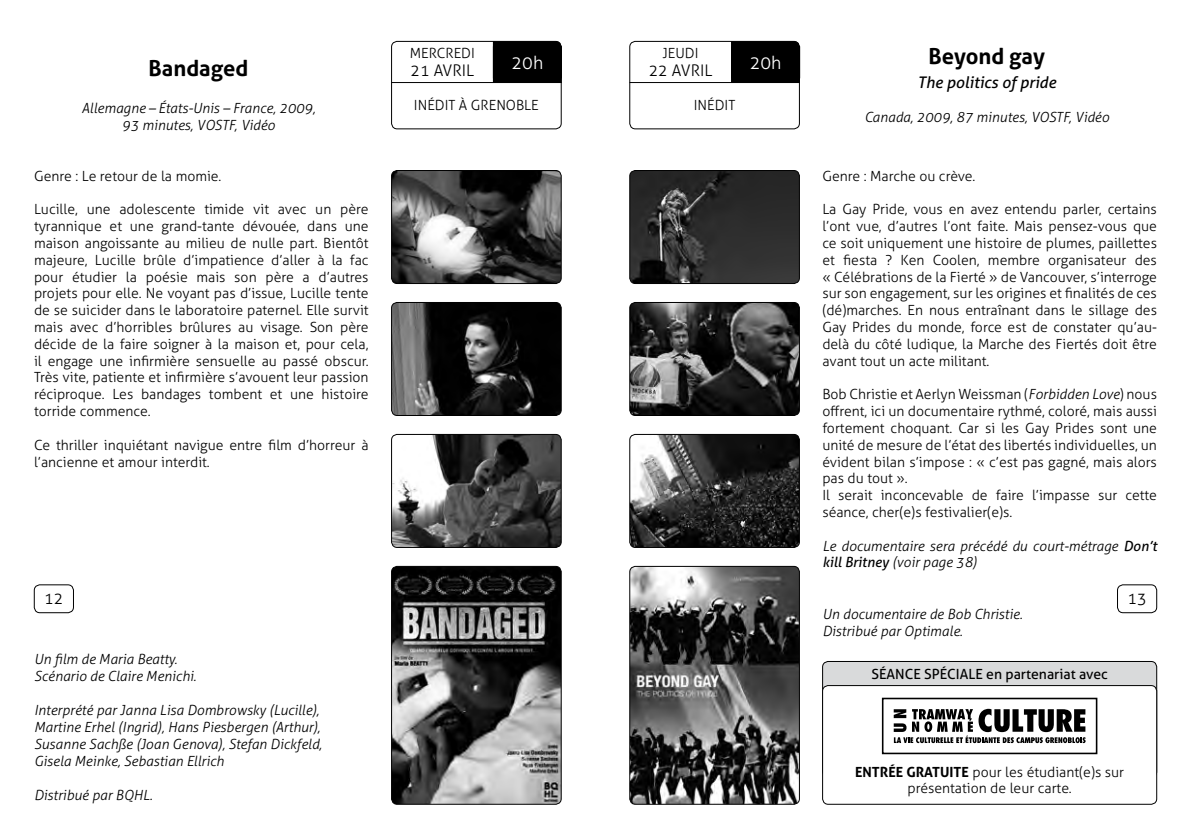
<style>
.page{position:relative;width:1191px;height:840px;background:#fff}
.page>*{position:absolute;margin:0;border:0;box-sizing:border-box;transform-origin:0 0}
.t1{font:700 22px "Aller";color:#000}
.t2{font:300 18px "Aller";color:#fff}
.t3{font:300 16px "Aller";color:#000}
.t4{font:italic 16px "Aller";color:#000}
.t5{font:300 14px/16.8px "Aller";color:#000;text-align:justify}
.t6{font:italic 300 14px/17px "Aller";color:#000}
.t7{font:14px "Aller";color:#000}
.s1{font-style:italic}
.s2{font-weight:400}
.s3{font-weight:700}
</style>
<div class="page">
<div style="left:34px;top:584px;width:40px;height:28px;border:1px solid #000;border-radius:6px"></div>
<div style="left:1117px;top:584px;width:40px;height:28px;border:1px solid #000;border-radius:6px"></div>
<div style="left:629px;top:41px;width:170px;height:88px;border:1px solid #000;border-radius:6px"></div>
<hr style="left:629px;top:82px;width:170px;height:1px;background:#000">
<div style="left:731px;top:41px;width:69px;height:42px;background:#000"></div>
<div style="left:731px;top:47px;width:68px;height:31px;border:1px solid #000"></div>
<div style="left:391px;top:41px;width:170px;height:88px;border:1px solid #000;border-radius:6px"></div>
<hr style="left:391px;top:82px;width:170px;height:1px;background:#000">
<div style="left:493px;top:41px;width:69px;height:42px;background:#000"></div>
<div style="left:493px;top:47px;width:68px;height:31px;border:1px solid #000"></div>
<img style="left:630px;top:170px;width:169px;height:113px">
<div style="left:629px;top:170px;width:170px;height:113px;border:1px solid #000;border-radius:6px"></div>
<img style="left:630px;top:302px;width:169px;height:113px">
<div style="left:629px;top:302px;width:170px;height:113px;border:1px solid #000;border-radius:6px"></div>
<img style="left:630px;top:434px;width:169px;height:113px">
<div style="left:629px;top:434px;width:170px;height:113px;border:1px solid #000;border-radius:6px"></div>
<img style="left:391px;top:302px;width:170px;height:113px">
<div style="left:391px;top:302px;width:170px;height:113px;border:1px solid #000;border-radius:6px"></div>
<img style="left:391px;top:170px;width:170px;height:113px">
<div style="left:391px;top:170px;width:170px;height:113px;border:1px solid #000;border-radius:6px"></div>
<img style="left:630px;top:566px;width:169px;height:237px">
<div style="left:629px;top:566px;width:170px;height:238px;border:1px solid #000;border-radius:6px"></div>
<img style="left:391px;top:434px;width:170px;height:113px">
<div style="left:391px;top:434px;width:170px;height:113px;border:1px solid #000;border-radius:6px"></div>
<img style="left:391px;top:566px;width:170px;height:237px">
<div style="left:391px;top:566px;width:170px;height:238px;border:1px solid #000;border-radius:6px"></div>
<div style="left:822px;top:661px;width:334px;height:115px;background:#d9dadb;border-radius:6px"></div>
<div style="left:822px;top:685px;width:334px;height:118px;background:#fff;border-radius:6px"></div>
<div style="left:822px;top:685px;width:335px;height:119px;border:1px solid #000;border-radius:6px"></div>
<svg style="left:893px;top:708px;width:192px;height:34px"></svg>
<div style="left:882px;top:697px;width:215px;height:56px;border:2px solid #000"></div>
<h1 class="t1" style="left:149px;top:55px;width:101px">Bandaged</h1>
<p class="t6" style="left:82px;top:100px;width:235px;text-align:center">Allemagne – États-Unis – France, 2009,<br>93 minutes, VOSTF, Vidéo</p>
<p class="t5" style="left:410px;top:45px;width:66px">MERCREDI</p>
<p class="t3" style="left:410px;top:61px;width:65px">21 AVRIL</p>
<p class="t2" style="left:511px;top:52px;width:33px">20h</p>
<p class="t5" style="left:414px;top:97px;width:8px">inédit</p>
<p class="t5" style="left:459px;top:97px;width:31px">à Grenoble</p>
<p class="t5" style="left:662px;top:45px;width:37px">JEUDI</p>
<p class="t3" style="left:648px;top:61px;width:65px">22 AVRIL</p>
<p class="t5" style="left:694px;top:97px;width:43px">INÉDIT</p>
<p class="t2" style="left:749px;top:52px;width:33px">20h</p>
<h1 class="t1" style="left:928px;top:43px;width:118px">Beyond gay</h1>
<p class="t4" style="left:917px;top:73px;width:140px">The politics of pride</p>
<p class="t6" style="left:864px;top:108px;width:246px">Canada, 2009, 87 minutes, VOSTF, Vidéo</p>
<p class="t5" style="left:822px;top:167px;width:154px">Genre : Marche ou crève.</p>
<p class="t5" style="left:822px;top:201px;width:336px">La Gay Pride, vous en avez entendu parler, certains l’ont vue, d’autres l’ont faite. Mais pensez-vous que ce soit uniquement une histoire de plumes, paillettes et fiesta ? Ken Coolen, membre organisateur des « Célébrations de la Fierté » de Vancouver, s’interroge sur son engagement, sur les origines et finalités de ces (dé)marches. En nous entraînant dans le sillage des Gay Prides du monde, force est de constater qu’au&shy;delà du côté ludique, la Marche des Fiertés doit être avant tout un acte militant.</p>
<p class="t5" style="left:822px;top:385px;width:336px;text-align:left">Bob Christie et Aerlyn Weissman (<span class="s1">Forbidden Love</span>) nous offrent, ici un documentaire rythmé, coloré, mais aussi fortement choquant. Car si les Gay Prides sont une unité de mesure de l’état des libertés individuelles, un évident bilan s’impose : « c’est pas gagné, mais alors pas du tout ».<br>Il serait inconcevable de faire l’impasse sur cette séance, cher(e)s festivalier(e)s.</p>
<p class="t6" style="left:822px;top:537px;width:336px">Le documentaire sera précédé du court-métrage <span class="s2">Don’t kill Britney</span> (voir page 38)</p>
<p class="t6" style="left:822px;top:604px;width:202px">Un documentaire de Bob Christie.<br>Distribué par Optimale.</p>
<p class="t5" style="left:34px;top:167px;width:189px">Genre : Le retour de la momie.</p>
<p class="t5" style="left:34px;top:201px;width:336px">Lucille, une adolescente timide vit avec un père tyrannique et une grand-tante dévouée, dans une maison angoissante au milieu de nulle part. Bientôt majeure, Lucille brûle d’impatience d’aller à la fac pour étudier la poésie mais son père a d’autres projets pour elle. Ne voyant pas d’issue, Lucille tente de se suicider dans le laboratoire paternel. Elle survit mais avec d’horribles brûlures au visage. Son père décide de la faire soigner à la maison et, pour cela, il engage une infirmière sensuelle au passé obscur.<br>Très vite, patiente et infirmière s’avouent leur passion réciproque. Les bandages tombent et une histoire torride commence.</p>
<p class="t5" style="left:34px;top:436px;width:336px">Ce thriller inquiétant navigue entre film d’horreur à l’ancienne et amour interdit.</p>
<p class="t3" style="left:44px;top:588px;width:21px">12</p>
<p class="t3" style="left:1127px;top:588px;width:21px">13</p>
<p class="t6" style="left:34px;top:650px;width:164px">Un film de Maria Beatty.<br>Scénario de Claire Menichi.</p>
<p class="t6" style="left:34px;top:701px;width:289px">Interprété par Janna Lisa Dombrowsky (Lucille), Martine Erhel (Ingrid), Hans Piesbergen (Arthur), Susanne Sachße (Joan Genova), Stefan Dickfeld, Gisela Meinke, Sebastian Ellrich</p>
<p class="t6" style="left:34px;top:786px;width:120px">Distribué par BQHL.</p>
<p class="t7" style="left:871px;top:665px;width:238px">SÉANCE SPÉCIALE en partenariat avec</p>
<p class="t5" style="left:855px;top:762px;width:270px;text-align:center"><span class="s3">ENTRÉE GRATUITE</span> pour les étudiant(e)s sur présentation de leur carte.</p>
</div>
